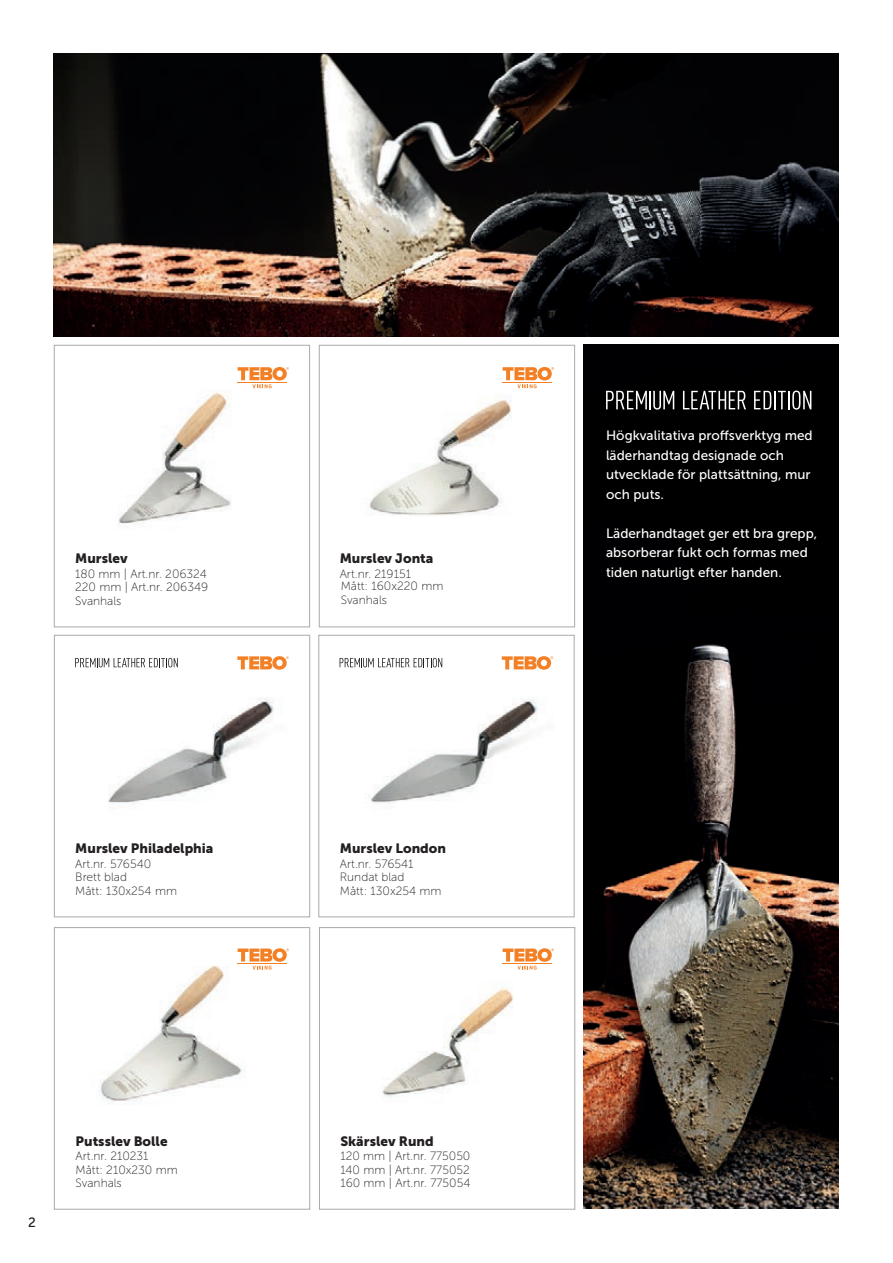
<style>
.page{position:relative;width:893px;height:1263px;background:#fff}
.page>*{position:absolute;margin:0;border:0;box-sizing:border-box;transform-origin:0 0}
.t1{font:13.5px/19.5px "Museo Sans 500";color:#fff}
.t2{font:13.5px "Museo Sans 900";color:#231f20}
.t3{font:13.5px "Museo Sans 500";color:#231f20}
.t4{font:12px "Museo Sans 100";color:#231f20}
</style>
<div class="page">
<img style="left:80px;top:667px;width:194px;height:136px">
<img style="left:344px;top:663px;width:194px;height:140px">
<div style="left:584px;top:345px;width:255px;height:292px;background:#000001"></div>
<img style="left:584px;top:637px;width:255px;height:571px">
<img style="left:54px;top:54px;width:785px;height:282px">
<img style="left:99px;top:949px;width:146px;height:152px">
<img style="left:118px;top:382px;width:153px;height:145px">
<img style="left:369px;top:382px;width:167px;height:134px">
<img style="left:382px;top:988px;width:131px;height:110px">
<div style="left:54px;top:635px;width:256px;height:282px;border:1px solid #a7aaaa"></div>
<div style="left:318px;top:635px;width:256px;height:282px;border:1px solid #a7aaaa"></div>
<div style="left:54px;top:345px;width:256px;height:282px;border:1px solid #a7aaaa"></div>
<div style="left:54px;top:927px;width:256px;height:282px;border:1px solid #a7aaaa"></div>
<div style="left:319px;top:345px;width:256px;height:282px;border:1px solid #a7aaaa"></div>
<div style="left:319px;top:927px;width:256px;height:282px;border:1px solid #a7aaaa"></div>
<svg style="left:606px;top:391px;width:68px;height:19px"></svg>
<svg style="left:683px;top:391px;width:63px;height:18px"></svg>
<svg style="left:754px;top:391px;width:57px;height:19px"></svg>
<svg style="left:340px;top:658px;width:102px;height:9px"></svg>
<svg style="left:75px;top:658px;width:103px;height:9px"></svg>
<svg style="left:503px;top:367px;width:51px;height:21px"></svg>
<hr style="left:503px;top:382px;width:49px;height:1px;background:#f48026">
<svg style="left:503px;top:948px;width:51px;height:22px"></svg>
<hr style="left:503px;top:963px;width:49px;height:1px;background:#f48026">
<svg style="left:238px;top:367px;width:51px;height:21px"></svg>
<hr style="left:238px;top:382px;width:49px;height:1px;background:#f48026">
<svg style="left:238px;top:948px;width:51px;height:22px"></svg>
<hr style="left:238px;top:963px;width:49px;height:1px;background:#f48026">
<svg style="left:502px;top:656px;width:51px;height:14px"></svg>
<svg style="left:237px;top:656px;width:52px;height:14px"></svg>
<p class="t2" style="left:75px;top:551px;width:54px">Murslev</p>
<p class="t2" style="left:340px;top:551px;width:95px">Murslev Jonta</p>
<p class="t4" style="left:75px;top:567px;width:133px">180 mm | Art.nr. 206324</p>
<p class="t4" style="left:340px;top:567px;width:73px">Art.nr. 219151</p>
<p class="t4" style="left:75px;top:581px;width:135px">220 mm | Art.nr. 206349</p>
<p class="t4" style="left:341px;top:580px;width:104px">Mått: 160x220 mm</p>
<p class="t4" style="left:75px;top:594px;width:48px">Svanhals</p>
<p class="t4" style="left:341px;top:593px;width:48px">Svanhals</p>
<p class="t2" style="left:75px;top:841px;width:140px">Murslev Philadelphia</p>
<p class="t2" style="left:340px;top:841px;width:108px">Murslev London</p>
<p class="t4" style="left:75px;top:857px;width:77px">Art.nr. 576540</p>
<p class="t4" style="left:340px;top:857px;width:75px">Art.nr. 576541</p>
<p class="t4" style="left:75px;top:871px;width:53px">Brett blad</p>
<p class="t4" style="left:340px;top:871px;width:66px">Rundat blad</p>
<p class="t4" style="left:75px;top:884px;width:103px">Mått: 130x254 mm</p>
<p class="t4" style="left:340px;top:884px;width:103px">Mått: 130x254 mm</p>
<p class="t3" style="left:28px;top:1215px;width:9px">2</p>
<p class="t2" style="left:76px;top:1133px;width:94px">Putsslev Bolle</p>
<p class="t4" style="left:76px;top:1149px;width:75px">Art.nr. 210231</p>
<p class="t4" style="left:76px;top:1163px;width:104px">Mått: 210x230 mm</p>
<p class="t4" style="left:76px;top:1176px;width:48px">Svanhals</p>
<p class="t2" style="left:340px;top:1133px;width:95px">Skärslev Rund</p>
<p class="t4" style="left:340px;top:1149px;width:132px">120 mm | Art.nr. 775050</p>
<p class="t4" style="left:340px;top:1163px;width:131px">140 mm | Art.nr. 775052</p>
<p class="t4" style="left:340px;top:1176px;width:132px">160 mm | Art.nr. 775054</p>
<p class="t1" style="left:606px;top:426px;width:208px">Högkvalitativa proffsverktyg med läderhandtag designade och utvecklade för plattsättning, mur och puts.</p>
<p class="t1" style="left:606px;top:523px;width:213px">Läderhandtaget ger ett bra grepp, absorberar fukt och formas med tiden naturligt efter handen.</p>
</div>
